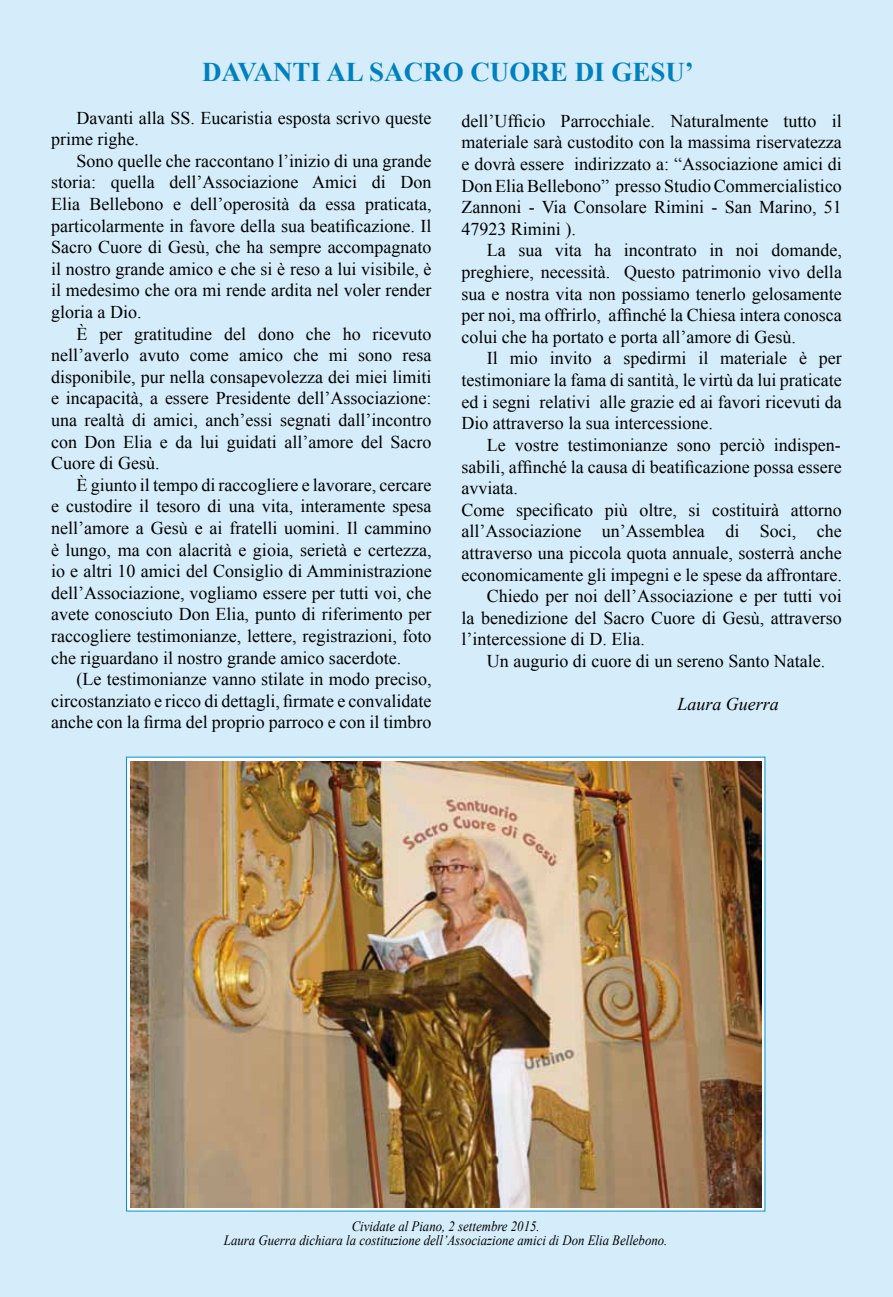
<style>
.page{position:relative;width:893px;height:1297px;background:#d5edfa}
.page>*{position:absolute;margin:0;border:0;box-sizing:border-box;transform-origin:0 0}
.t1{font:700 27px "Times New Roman";color:#0080c0}
.t2{font:18px/21.6px "Times New Roman";color:#000;text-align:justify}
.t3{font:italic 18px "Times New Roman";color:#000}
.t4{font:italic 14.25px/14.2px "Times New Roman";color:#000;text-align:center;scale:.9 1}
</style>
<div class="page">
<svg style="left:126px;top:757px;width:639px;height:454px"></svg>
<img style="left:130px;top:761px;width:631px;height:446px">
<h1 class="t1" style="left:202px;top:53px;width:493px">DAVANTI AL SACRO CUORE DI GESU’</h1>
<p class="t2" style="left:51px;top:106px;width:382px;text-indent:26px">Davanti alla SS. Eucaristia esposta scrivo queste prime righe.</p>
<p class="t2" style="left:51px;top:150px;width:382px;text-indent:26px">Sono quelle che raccontano l’inizio di una grande storia: quella dell’Associazione Amici di Don Elia Bellebono e dell’operosità da essa praticata, particolarmente in favore della sua beatificazione. Il Sacro Cuore di Gesù, che ha sempre accompagnato il nostro grande amico e che si è reso a lui visibile, è il medesimo che ora mi rende ardita nel voler render gloria a Dio.</p>
<p class="t2" style="left:51px;top:322px;width:382px;text-indent:26px">È per gratitudine del dono che ho ricevuto nell’averlo avuto come amico che mi sono resa disponibile, pur nella consapevolezza dei miei limiti e incapacità, a essere Presidente dell’Associazione: una realtà di amici, anch’essi segnati dall’incontro con Don Elia e da lui guidati all’amore del Sacro Cuore di Gesù.</p>
<p class="t2" style="left:51px;top:474px;width:382px;text-indent:26px">È giunto il tempo di raccogliere e lavorare, cercare e custodire il tesoro di una vita, interamente spesa nell’amore a Gesù e ai fratelli uomini. Il cammino è lungo, ma con alacrità e gioia, serietà e certezza, io e altri 10 amici del Consiglio di Amministrazione dell’Associazione, vogliamo essere per tutti voi, che avete conosciuto Don Elia, punto di riferimento per raccogliere testimonianze, lettere, registrazioni, foto che riguardano il nostro grande amico sacerdote.</p>
<p class="t2" style="left:51px;top:668px;width:382px;text-indent:26px">(Le testimonianze vanno stilate in modo preciso, circostanziato e ricco di dettagli, firmate e convalidate anche con la firma del proprio parroco e con il timbro</p>
<p class="t2" style="left:461px;top:110px;width:382px">dell’Ufficio Parrocchiale. Naturalmente tutto il materiale sarà custodito con la massima riservatezza e dovrà essere indirizzato a: “Associazione amici di Don Elia Bellebono” presso Studio Commercialistico Zannoni - Via Consolare Rimini - San Marino, 51<br>47923 Rimini ).</p>
<p class="t2" style="left:461px;top:239px;width:382px;text-indent:26px">La sua vita ha incontrato in noi domande, preghiere, necessità. Questo patrimonio vivo della sua e nostra vita non possiamo tenerlo gelosamente per noi, ma offrirlo, affinché la Chiesa intera conosca colui che ha portato e porta all’amore di Gesù.</p>
<p class="t2" style="left:461px;top:347px;width:382px;text-indent:26px">Il mio invito a spedirmi il materiale è per testimoniare la fama di santità, le virtù da lui praticate ed i segni relativi alle grazie ed ai favori ricevuti da Dio attraverso la sua intercessione.</p>
<p class="t2" style="left:487px;top:434px;width:355px">Le vostre testimonianze sono perciò indispen-</p>
<p class="t2" style="left:461px;top:455px;width:382px">sabili, affinché la causa di beatificazione possa essere</p>
<p class="t2" style="left:461px;top:477px;width:58px">avviata.</p>
<p class="t2" style="left:461px;top:499px;width:382px">Come specificato più oltre, si costituirà attorno</p>
<p class="t2" style="left:461px;top:520px;width:382px">all’Associazione un’Assemblea di Soci, che</p>
<p class="t2" style="left:461px;top:542px;width:382px">attraverso una piccola quota annuale, sosterrà anche</p>
<p class="t2" style="left:461px;top:563px;width:382px">economicamente gli impegni e le spese da affrontare.</p>
<p class="t2" style="left:487px;top:585px;width:357px">Chiedo per noi dell’Associazione e per tutti voi</p>
<p class="t2" style="left:461px;top:607px;width:382px">la benedizione del Sacro Cuore di Gesù, attraverso</p>
<p class="t2" style="left:461px;top:628px;width:185px">l’intercessione di D. Elia.</p>
<p class="t2" style="left:487px;top:650px;width:340px">Un augurio di cuore di un sereno Santo Natale.</p>
<p class="t3" style="left:677px;top:692px;width:103px">Laura Guerra</p>
<p class="t4" style="left:224px;top:1219px;width:494px">Cividate al Piano, 2 settembre 2015.<br>Laura Guerra dichiara la costituzione dell’Associazione amici di Don Elia Bellebono.</p>
</div>
